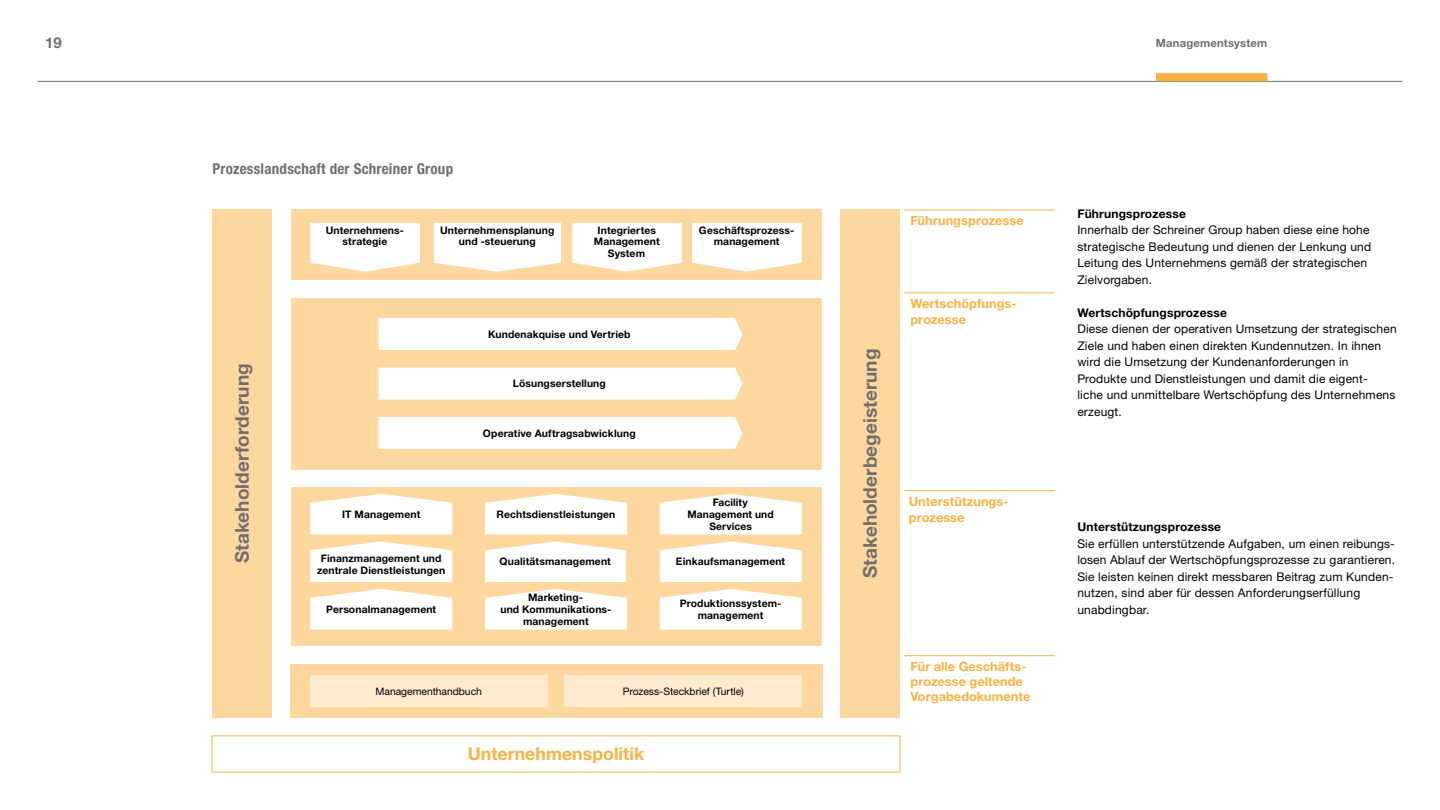
<style>
.page{position:relative;width:1440px;height:810px;background:#fff}
.page>*{position:absolute;margin:0;border:0;box-sizing:border-box;transform-origin:0 0}
.t1{font:700 18.98px "Helvetica Neue LT Std";letter-spacing:.005em;color:#6f6f6f}
.t2{font:700 17.62px "Helvetica Neue LT Std";letter-spacing:.005em;color:#f9b241}
.t3{font:700 condensed 15px "Helvetica Neue LT Std";letter-spacing:.015em;color:#6f6f6f}
.t4{font:700 15px "Helvetica Neue LT Std";color:#6f6f6f}
.t5{font:700 12.75px/15.3px "Helvetica Neue LT Std";letter-spacing:.005em;color:#f9b241}
.t6{font:12px/16.5px "Helvetica Neue LT Std";letter-spacing:.015em;color:#000}
.t7{font:700 12px "Helvetica Neue LT Std";letter-spacing:.015em;color:#000}
.t8{font:700 11.25px "Helvetica Neue LT Std";letter-spacing:.015em;color:#6f6f6f}
.t9{font:700 10.35px/11.9px "Helvetica Neue LT Std";letter-spacing:.01em;color:#000;text-align:center}
.t10{font:10.35px "Helvetica Neue LT Std";letter-spacing:-.005em;color:#000}
</style>
<div class="page">
<div style="left:291px;top:298px;width:530px;height:171px;background:#fed79f"></div>
<div style="left:212px;top:209px;width:60px;height:508px;background:#fed79f"></div>
<div style="left:840px;top:209px;width:60px;height:508px;background:#fed79f"></div>
<div style="left:291px;top:487px;width:530px;height:158px;background:#fed79f"></div>
<div style="left:291px;top:209px;width:530px;height:71px;background:#fed79f"></div>
<div style="left:290px;top:664px;width:532px;height:53px;background:#fed79f"></div>
<div style="left:379px;top:417px;width:363px;height:32px;background:#fff"></div>
<div style="left:379px;top:318px;width:363px;height:32px;background:#fff"></div>
<div style="left:379px;top:368px;width:363px;height:32px;background:#fff"></div>
<svg style="left:310px;top:494px;width:142px;height:40px;background:#fefaf4"></svg>
<svg style="left:485px;top:494px;width:142px;height:40px;background:#fefaf4"></svg>
<svg style="left:660px;top:494px;width:142px;height:40px;background:#fefaf4"></svg>
<svg style="left:310px;top:541px;width:142px;height:41px;background:#fefaf3"></svg>
<svg style="left:485px;top:541px;width:141px;height:41px;background:#fefaf3"></svg>
<svg style="left:660px;top:541px;width:142px;height:41px;background:#fefaf3"></svg>
<svg style="left:310px;top:589px;width:142px;height:41px;background:#fefaf3"></svg>
<svg style="left:485px;top:589px;width:142px;height:41px;background:#fefaf3"></svg>
<svg style="left:660px;top:589px;width:142px;height:41px;background:#fefaf3"></svg>
<svg style="left:434px;top:223px;width:127px;height:49px;background:#fefbf5"></svg>
<svg style="left:310px;top:223px;width:110px;height:49px;background:#fefaf5"></svg>
<svg style="left:572px;top:223px;width:110px;height:49px;background:#fefaf5"></svg>
<svg style="left:692px;top:223px;width:110px;height:49px;background:#fefaf5"></svg>
<hr style="left:904px;top:210px;width:151px;height:1px;background:#f9b241">
<hr style="left:904px;top:293px;width:151px;height:1px;background:#f9b241">
<hr style="left:904px;top:490px;width:151px;height:1px;background:#f9b241">
<hr style="left:904px;top:655px;width:151px;height:1px;background:#f9b241">
<div style="left:310px;top:675px;width:237px;height:32px;background:#feeace"></div>
<div style="left:565px;top:675px;width:237px;height:32px;background:#feeace"></div>
<hr style="left:38px;top:81px;width:1364px;height:1px;background:#6f6f6f">
<div style="left:1156px;top:73px;width:111px;height:8px;background:#f9b241"></div>
<p class="t4" style="left:45px;top:34px;width:18px">19</p>
<p class="t8" style="left:1156px;top:36px;width:113px">Managementsystem</p>
<p class="t3" style="left:212px;top:159px;width:242px">Prozesslandschaft der Schreiner Group</p>
<p class="t9" style="left:326px;top:224px;width:80px">Unternehmens&shy;strategie</p>
<p class="t9" style="left:594px;top:224px;width:67px">Integriertes<br>Management<br>System</p>
<p class="t9" style="left:699px;top:224px;width:97px">Geschäftsprozess&shy;management</p>
<p class="t9" style="left:440px;top:224px;width:116px">Unternehmensplanung und -steuerung</p>
<h1 class="t1" style="left:230px;top:563px;width:201px;rotate:-90deg">Stakeholderforderung</h1>
<p class="t9" style="left:488px;top:328px;width:144px">Kundenakquise und Vertrieb</p>
<p class="t9" style="left:513px;top:377px;width:95px">Lösungserstellung</p>
<p class="t9" style="left:483px;top:427px;width:154px">Operative Auftragsabwicklung</p>
<p class="t9" style="left:342px;top:508px;width:80px">IT Management</p>
<p class="t9" style="left:497px;top:508px;width:120px">Rechtsdienstleistungen</p>
<p class="t9" style="left:688px;top:496px;width:88px">Facility<br>Management und<br>Services</p>
<p class="t9" style="left:317px;top:552px;width:130px">Finanzmanagement und zentrale Dienstleistungen</p>
<p class="t9" style="left:500px;top:556px;width:113px">Qualitätsmanagement</p>
<p class="t9" style="left:676px;top:556px;width:111px">Einkaufsmanagement</p>
<p class="t9" style="left:326px;top:603px;width:112px">Personalmanagement</p>
<p class="t9" style="left:500px;top:591px;width:111px">Marketing-<br>und Kommunikations&shy;management</p>
<p class="t9" style="left:680px;top:597px;width:102px">Produktionssystem&shy;management</p>
<p class="t10" style="left:376px;top:685px;width:108px">Managementhandbuch</p>
<p class="t10" style="left:623px;top:685px;width:122px">Prozess-Steckbrief (Turtle)</p>
<h2 class="t2" style="left:468px;top:743px;width:178px">Unternehmenspolitik</h2>
<h1 class="t1" style="left:858px;top:578px;width:231px;rotate:-90deg">Stakeholderbegeisterung</h1>
<p class="t5" style="left:910px;top:213px;width:115px">Führungsprozesse</p>
<p class="t5" style="left:910px;top:296px;width:105px">Wertschöpfungs-- prozesse</p>
<p class="t5" style="left:909px;top:494px;width:101px">Unterstützungs&shy;prozesse</p>
<p class="t5" style="left:910px;top:658px;width:121px">Für alle Geschäfts&shy;prozesse geltende<br>Vorgabedokumente</p>
<p class="t7" style="left:1077px;top:206px;width:110px">Führungsprozesse</p>
<p class="t6" style="left:1077px;top:221px;width:295px">Innerhalb der Schreiner Group haben diese eine hohe strategische Bedeutung und dienen der Lenkung und Leitung des Unternehmens gemäß der strategischen Zielvorgaben.</p>
<p class="t7" style="left:1077px;top:305px;width:151px">Wertschöpfungsprozesse</p>
<p class="t6" style="left:1077px;top:320px;width:321px">Diese dienen der operativen Umsetzung der strategischen Ziele und haben einen direkten Kundennutzen. In ihnen wird die Umsetzung der Kundenanforderungen in Produkte und Dienstleistungen und damit die eigent-<br>liche und unmittelbare Wertschöpfung des Unternehmens erzeugt.</p>
<p class="t7" style="left:1077px;top:519px;width:145px">Unterstützungsprozesse</p>
<p class="t6" style="left:1077px;top:535px;width:319px">Sie erfüllen unterstützende Aufgaben, um einen reibungs&shy;losen Ablauf der Wertschöpfungsprozesse zu garantieren.<br>Sie leisten keinen direkt messbaren Beitrag zum Kunden&shy;nutzen, sind aber für dessen Anforderungserfüllung unabdingbar.</p>
</div>
